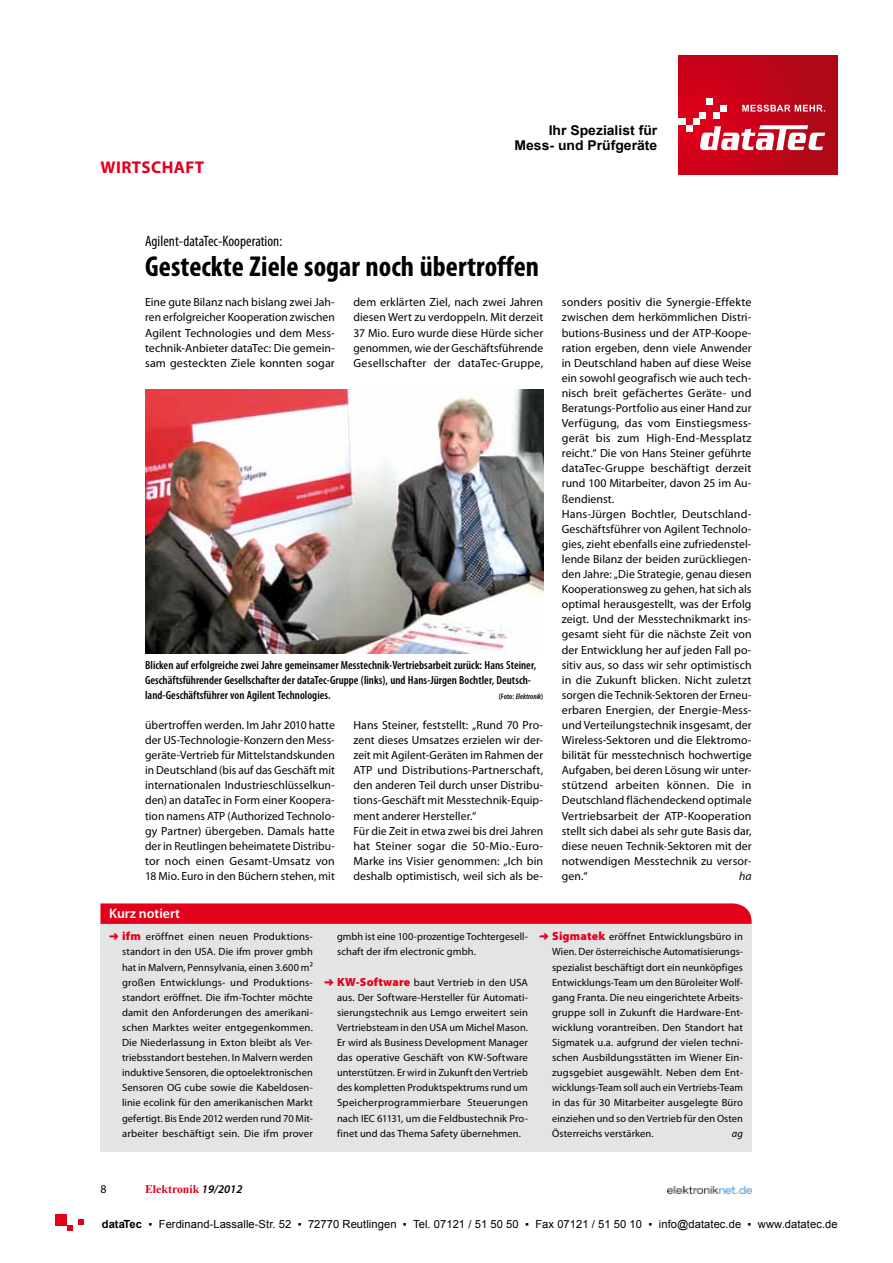
<style>
.page{position:relative;width:893px;height:1263px;background:#fff}
.page>*{position:absolute;margin:0;border:0;box-sizing:border-box;transform-origin:0 0}
.t1{font:700 condensed 28.8px "Myriad Pro";letter-spacing:.005em;color:#000}
.t2{font:700 17.1px "Myriad Pro";letter-spacing:.025em;color:#e2001a}
.t3{font:condensed 15.15px "Myriad Pro";letter-spacing:.005em;color:#000}
.t4{font:600 13.8px "Myriad Pro";color:#fff}
.t5{font:700 13.5px/15px "Arial";color:#000;text-align:right}
.t6{font:11.85px/15.1px "Myriad Pro";letter-spacing:.005em;color:#000;text-align:justify}
.t7{font:600 condensed 11.85px/15.1px "Myriad Pro";letter-spacing:.005em;color:#000}
.t8{font:700 11.85px "Times New Roman";color:#e2001a}
.t9{font:italic 11.85px "Myriad Pro";color:#000}
.t10{font:11.25px "Arial";letter-spacing:.005em;color:#000}
.t11{font:10.5px/15.1px "Myriad Pro";letter-spacing:.01em;color:#000;text-align:justify}
.t12{font:italic 10.5px "Myriad Pro";color:#000}
.t13{font:italic 600 condensed 7.8px "Myriad Pro";letter-spacing:.005em;color:#000}
.s1{font-style:normal}
.s2{color:#e2001a}
.s3{font-weight:900;font-size:11.85px;color:#e2001a}
.s4{font-family:"Myriad Pro";font-weight:600;font-style:italic;color:#000}
.s5{font-weight:700}
</style>
<div class="page">
<div style="left:55px;top:1214px;width:12px;height:11px;background:#e2001a"></div>
<svg style="left:67px;top:1219px;width:17px;height:12px"></svg>
<img style="left:668px;top:1186px;width:84px;height:8px">
<div style="left:100px;top:923px;width:652px;height:229px;background:#e3e4e4"></div>
<svg style="left:100px;top:903px;width:652px;height:21px;background:#e20721"></svg>
<img style="left:145px;top:390px;width:398px;height:263px">
<svg style="left:679px;top:55px;width:159px;height:119px;background:#c92133"></svg>
<h2 class="t2" style="left:101px;top:156px;width:105px">WIRTSCHAFT</h2>
<p class="t5" style="left:515px;top:123px;width:144px">Ihr Spezialist für<br>Mess- und Prüfgeräte</p>
<p class="t3" style="left:145px;top:232px;width:139px">Agilent-dataTec-Kooperation:</p>
<h1 class="t1" style="left:145px;top:249px;width:396px">Gesteckte Ziele sogar noch übertroffen</h1>
<p class="t6" style="left:145px;top:295px;width:191px">Eine gute Bilanz nach bislang zwei Jah&shy;ren erfolgreicher Kooperation zwischen Agilent Technologies und dem Mess&shy;technik-Anbieter dataTec: Die gemein&shy;sam gesteckten Ziele konnten sogar</p>
<p class="t6" style="left:353px;top:295px;width:191px">dem erklärten Ziel, nach zwei Jahren diesen Wert zu verdoppeln. Mit derzeit 37 Mio. Euro wurde diese Hürde sicher genommen, wie der Geschäftsführende Gesellschafter der dataTec-Gruppe,</p>
<p class="t7" style="left:145px;top:657px;width:393px">Blicken auf erfolgreiche zwei Jahre gemeinsamer Messtechnik-Vertriebsarbeit zurück: Hans Steiner,<br>Geschäftsführender Gesellschafter der dataTec-Gruppe (links), und Hans-Jürgen Bochtler, Deutsch&shy;land-Geschäftsführer von Agilent Technologies.</p>
<p class="t13" style="left:499px;top:691px;width:46px"><span class="s1">(Foto:</span> Elektronik<span class="s1">)</span></p>
<p class="t6" style="left:145px;top:717px;width:191px">übertroffen werden. Im Jahr 2010 hatte der US-Technologie-Konzern den Mess&shy;geräte-Vertrieb für Mittelstandskunden in Deutschland (bis auf das Geschäft mit internationalen Industrieschlüsselkun&shy;den) an dataTec in Form einer Koopera&shy;tion namens ATP (Authorized Technolo&shy;gy Partner) übergeben. Damals hatte der in Reutlingen beheimatete Distribu&shy;tor noch einen Gesamt-Umsatz von 18 Mio. Euro in den Büchern stehen, mit</p>
<p class="t4" style="left:109px;top:905px;width:72px">Kurz notiert</p>
<p class="t6" style="left:353px;top:717px;width:191px;text-align:left">Hans Steiner, feststellt: „Rund 70 Pro&shy;zent dieses Umsatzes erzielen wir der&shy;zeit mit Agilent-Geräten im Rahmen der ATP und Distributions-Partnerschaft, den anderen Teil durch unser Distribu&shy;tions-Geschäft mit Messtechnik-Equip&shy;ment anderer Hersteller.“<br>Für die Zeit in etwa zwei bis drei Jahren hat Steiner sogar die 50-Mio.-Euro-Marke ins Visier genommen: „Ich bin deshalb optimistisch, weil sich als be-</p>
<p class="t6" style="left:562px;top:295px;width:191px;text-align:left">sonders positiv die Synergie-Effekte zwischen dem herkömmlichen Distri&shy;butions-Business und der ATP-Koope&shy;ration ergeben, denn viele Anwender in Deutschland haben auf diese Weise ein sowohl geografisch wie auch tech&shy;nisch breit gefächertes Geräte- und Beratungs-Portfolio aus einer Hand zur Verfügung, das vom Einstiegsmess&shy;gerät bis zum High-End-Messplatz reicht.“ Die von Hans Steiner geführte dataTec-Gruppe beschäftigt derzeit rund 100 Mitarbeiter, davon 25 im Au&shy;ßendienst.<br>Hans-Jürgen Bochtler, Deutschland-Geschäftsführer von Agilent Technolo&shy;gies, zieht ebenfalls eine zufriedenstel&shy;lende Bilanz der beiden zurückliegen&shy;den Jahre: „Die Strategie, genau diesen Kooperationsweg zu gehen, hat sich als optimal herausgestellt, was der Erfolg zeigt. Und der Messtechnikmarkt ins&shy;gesamt sieht für die nächste Zeit von der Entwicklung her auf jeden Fall po&shy;sitiv aus, so dass wir sehr optimistisch in die Zukunft blicken. Nicht zuletzt sorgen die Technik-Sektoren der Erneu&shy;erbaren Energien, der Energie-Mess&shy;und Verteilungstechnik insgesamt, der Wireless-Sektoren und die Elektromo&shy;bilität für messtechnisch hochwertige Aufgaben, bei deren Lösung wir unter&shy;stützend arbeiten können. Die in Deutschland flächendeckend optimale Vertriebsarbeit der ATP-Kooperation stellt sich dabei als sehr gute Basis dar, diese neuen Technik-Sektoren mit der notwendigen Messtechnik zu versor&shy;gen.“</p>
<p class="t9" style="left:739px;top:869px;width:14px">ha</p>
<p class="t11" style="left:122px;top:929px;width:192px;text-indent:-13px"><span class="s2">➜</span> <span class="s3">ifm</span> eröffnet einen neuen Produktions&shy;standort in den USA. Die ifm prover gmbh hat in Malvern, Pennsylvania, einen 3.600 m² großen Entwicklungs- und Produktions&shy;standort eröffnet. Die ifm-Tochter möchte damit den Anforderungen des amerikani&shy;schen Marktes weiter entgegenkommen.<br>Die Niederlassung in Exton bleibt als Ver&shy;triebsstandort bestehen. In Malvern werden induktive Sensoren, die optoelektronischen Sensoren OG cube sowie die Kabeldosen&shy;linie ecolink für den amerikanischen Markt gefertigt. Bis Ende 2012 werden rund 70 Mit&shy;arbeiter beschäftigt sein. Die ifm prover</p>
<p class="t11" style="left:337px;top:929px;width:192px">gmbh ist eine 100-prozentige Tochtergesell&shy;schaft der ifm electronic gmbh.</p>
<p class="t11" style="left:337px;top:974px;width:192px;text-indent:-13px"><span class="s2">➜</span> <span class="s3">KW-Software</span> baut Vertrieb in den USA aus. Der Software-Hersteller für Automati&shy;sierungstechnik aus Lemgo erweitert sein Vertriebsteam in den USA um Michel Mason.<br>Er wird als Business Development Manager das operative Geschäft von KW-Software unterstützen. Er wird in Zukunft den Vertrieb des kompletten Produktspektrums rund um Speicherprogrammierbare Steuerungen nach IEC 61131, um die Feldbustechnik Pro&shy;finet und das Thema Safety übernehmen.</p>
<p class="t11" style="left:552px;top:929px;width:192px;text-indent:-13px"><span class="s2">➜</span> <span class="s3">Sigmatek</span> eröffnet Entwicklungsbüro in Wien. Der österreichische Automatisierungs&shy;spezialist beschäftigt dort ein neunköpfiges Entwicklungs-Team um den Büroleiter Wolf&shy;gang Franta. Die neu eingerichtete Arbeits&shy;gruppe soll in Zukunft die Hardware-Ent&shy;wicklung vorantreiben. Den Standort hat Sigmatek u.a. aufgrund der vielen techni&shy;schen Ausbildungsstätten im Wiener Ein&shy;zugsgebiet ausgewählt. Neben dem Ent&shy;wicklungs-Team soll auch ein Vertriebs-Team in das für 30 Mitarbeiter ausgelegte Büro einziehen und so den Vertrieb für den Osten Österreichs verstärken.</p>
<p class="t12" style="left:732px;top:1126px;width:13px">ag</p>
<p class="t6" style="left:100px;top:1182px;width:8px">8</p>
<p class="t8" style="left:145px;top:1181px;width:99px">Elektronik <span class="s4">19/2012</span></p>
<p class="t10" style="left:102px;top:1216px;width:737px"><span class="s5">dataTec</span> ▪ Ferdinand-Lassalle-Str. 52 ▪ 72770 Reutlingen ▪ Tel. 07121 / 51 50 50 ▪ Fax 07121 / 51 50 10 ▪ info@datatec.de ▪ www.datatec.de</p>
</div>
